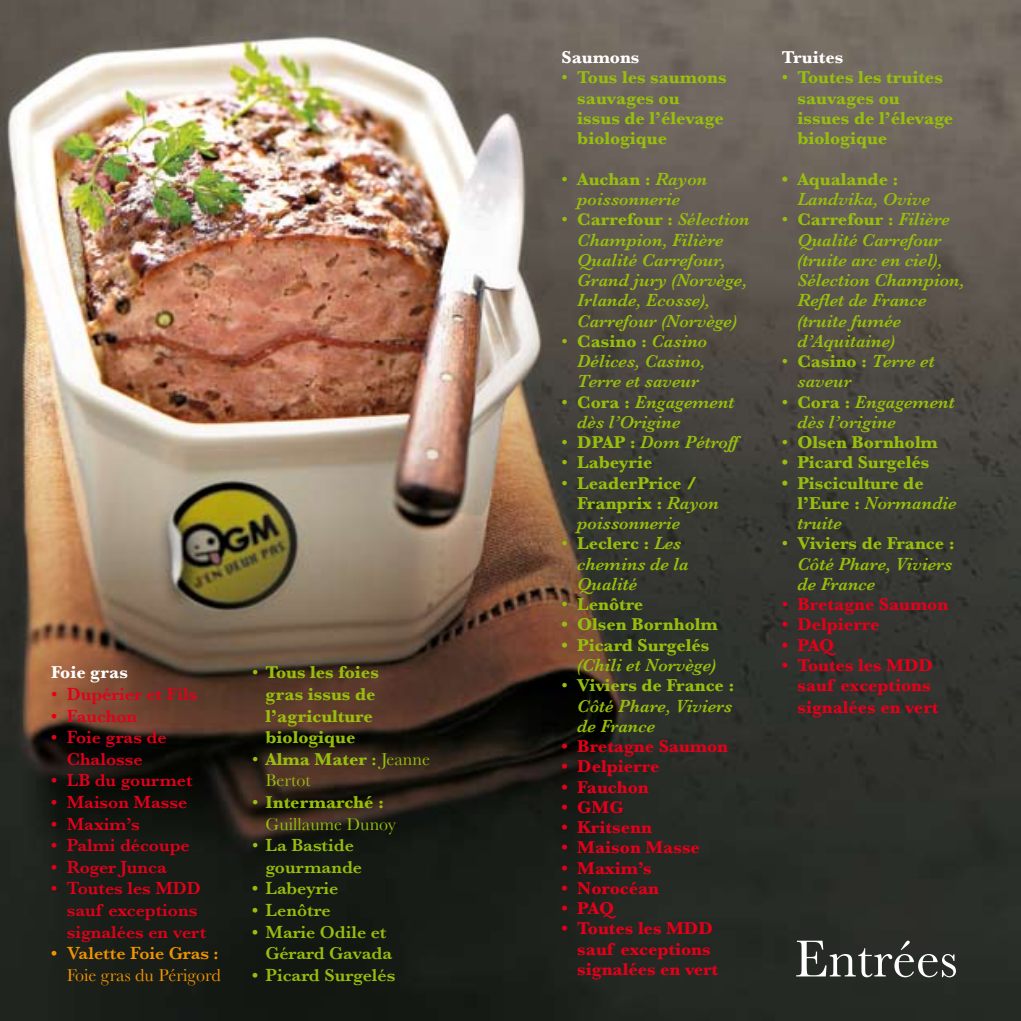
<style>
.page{position:relative;width:1021px;height:1021px;background:#fff}
.page>*{position:absolute;margin:0;border:0;box-sizing:border-box;transform-origin:0 0}
.t1{font:54px "Baskerville";color:#fff}
.t2{font:italic 600 18px/20.2px "Baskerville";color:#97be0d}
.t3{font:700 18px/20.2px "Baskerville";color:#97be0d}
.t4{font:700 18px/20.2px "Baskerville";color:#e2001a}
.t5{font:600 18px/21.6px "Baskerville";color:#e2001a;text-align:center}
.t6{font:600 18px/21.6px "Baskerville";color:#97be0d}
.t7{font:18px/21.6px "Baskerville";color:#97be0d}
.t8{font:700 18px "Baskerville";color:#fff}
.t9{font:18px "Baskerville";color:#f29400}
.t10{font:600 18px "Baskerville";color:#f29400}
.s1{font-weight:400}
.s2{font-weight:700}
.s3{font-weight:600}
.s4{font-weight:400;font-style:normal}
.s5{font-weight:700;font-style:normal}
.s6{font-weight:600;font-style:italic}
</style>
<div class="page">
<img style="left:0;top:0;width:1020px;height:1020px">
<p class="t8" style="left:51px;top:662px;width:78px">Foie gras</p>
<p class="t5" style="left:51px;top:683px;width:148px"><span class="s1">•</span> Dupérier et Fils</p>
<p class="t5" style="left:51px;top:704px;width:88px">• Fauchon</p>
<p class="t5" style="left:51px;top:726px;width:117px">• Foie gras de<br>Chalosse</p>
<p class="t5" style="left:51px;top:769px;width:143px">• LB du gourmet</p>
<p class="t5" style="left:51px;top:791px;width:138px">• Maison Masse</p>
<p class="t5" style="left:51px;top:812px;width:90px">• Maxim’s</p>
<p class="t5" style="left:51px;top:834px;width:140px">• Palmi découpe</p>
<p class="t5" style="left:51px;top:856px;width:117px">• Roger Junca</p>
<p class="t5" style="left:67px;top:877px;width:141px;text-align:left;text-indent:-16px">• Toutes les MDD sauf exceptions signalées en vert</p>
<p class="t10" style="left:51px;top:942px;width:169px">• Valette Foie Gras :</p>
<p class="t9" style="left:67px;top:964px;width:155px">Foie gras du Périgord</p>
<p class="t3" style="left:252px;top:661px;width:128px;line-height:21.6px;text-align:center"><span class="s1">•</span> Tous les foies gras issus de l’agriculture biologique</p>
<p class="t7" style="left:265px;top:748px;width:166px;text-indent:-14px">• <span class="s2">Alma Mater</span> <span class="s3">:</span> Jeanne<br>Bertot</p>
<p class="t7" style="left:265px;top:791px;width:132px;text-indent:-14px">• <span class="s2">Intermarché :<br></span>Guillaume Dunoy</p>
<p class="t6" style="left:265px;top:834px;width:98px;text-indent:-14px"><span class="s1">•</span> La Bastide gourmande</p>
<p class="t6" style="left:252px;top:877px;width:88px">• Labeyrie</p>
<p class="t6" style="left:252px;top:899px;width:80px">• Lenôtre</p>
<p class="t6" style="left:265px;top:920px;width:128px;text-indent:-14px">• Marie Odile et<br>Gérard Gavada</p>
<p class="t6" style="left:252px;top:964px;width:145px">• Picard Surgelés</p>
<p class="t8" style="left:561px;top:47px;width:80px">Saumons</p>
<p class="t3" style="left:577px;top:67px;width:151px;text-indent:-16px"><span class="s1">•</span> Tous les saumons sauvages ou issus de l’élevage biologique</p>
<p class="t2" style="left:577px;top:169px;width:132px;text-indent:-16px"><span class="s4">•</span> <span class="s5">Auchan :</span> Rayon poissonnerie</p>
<p class="t2" style="left:577px;top:209px;width:174px;text-indent:-16px"><span class="s4">•</span> <span class="s5">Carrefour :</span> Sélection<br>Champion, Filière<br>Qualité Carrefour,<br>Grand jury (Norvège,<br>Irlande, Ecosse),<br>Carrefour (Norvège)</p>
<p class="t2" style="left:577px;top:331px;width:132px;text-align:justify;text-indent:-16px"><span class="s4">•</span> <span class="s5">Casino :</span> Casino Délices, Casino, Terre et saveur</p>
<p class="t2" style="left:577px;top:391px;width:159px;text-indent:-16px"><span class="s4">•</span> <span class="s5">Cora :</span> Engagement dès l’Origine</p>
<p class="t2" style="left:561px;top:432px;width:178px"><span class="s4">•</span> <span class="s5">DPAP :</span> Dom Pétroff</p>
<p class="t3" style="left:561px;top:452px;width:92px"><span class="s1">•</span> Labeyrie</p>
<p class="t3" style="left:577px;top:472px;width:143px;text-indent:-16px"><span class="s1">•</span> LeaderPrice /<br>Franprix : <span class="s6">Rayon poissonnerie</span></p>
<p class="t2" style="left:577px;top:533px;width:113px;text-indent:-16px"><span class="s4">•</span> <span class="s5">Leclerc :</span> Les chemins de la<br>Qualité</p>
<p class="t3" style="left:561px;top:594px;width:83px"><span class="s1">•</span> Lenôtre</p>
<p class="t3" style="left:561px;top:614px;width:158px">• Olsen Bornholm</p>
<p class="t3" style="left:561px;top:634px;width:149px">• Picard Surgelés</p>
<p class="t2" style="left:577px;top:655px;width:140px">(Chili et Norvège)</p>
<p class="t2" style="left:577px;top:675px;width:159px;text-indent:-16px"><span class="s4">•</span> <span class="s5">Viviers de France :<br></span>Côté Phare, Viviers de France</p>
<p class="t4" style="left:561px;top:736px;width:168px">• Bretagne Saumon</p>
<p class="t4" style="left:561px;top:756px;width:99px">• Delpierre</p>
<p class="t4" style="left:561px;top:776px;width:89px">• Fauchon</p>
<p class="t4" style="left:561px;top:796px;width:64px">• GMG</p>
<p class="t4" style="left:561px;top:817px;width:92px">• Kritsenn</p>
<p class="t4" style="left:561px;top:837px;width:140px">• Maison Masse</p>
<p class="t4" style="left:561px;top:857px;width:92px">• Maxim’s</p>
<p class="t4" style="left:561px;top:877px;width:99px">• Norocéan</p>
<p class="t4" style="left:561px;top:898px;width:54px">• PAQ</p>
<p class="t4" style="left:577px;top:918px;width:142px;text-indent:-16px">• Toutes les MDD sauf exceptions signalées en vert</p>
<p class="t8" style="left:781px;top:47px;width:63px">Truites</p>
<p class="t3" style="left:797px;top:67px;width:157px;text-indent:-16px"><span class="s1">•</span> Toutes les truites sauvages ou issues de l’élevage biologique</p>
<p class="t3" style="left:781px;top:169px;width:118px">• Aqualande :</p>
<p class="t2" style="left:797px;top:189px;width:134px">Landvika, Ovive</p>
<p class="t2" style="left:797px;top:209px;width:169px;text-indent:-16px"><span class="s4">•</span> <span class="s5">Carrefour :</span> Filière<br>Qualité Carrefour (truite arc en ciel),<br>Sélection Champion,<br>Reflet de France (truite fumée d’Aquitaine)</p>
<p class="t2" style="left:797px;top:351px;width:139px;text-indent:-16px"><span class="s4">•</span> <span class="s5">Casino :</span> Terre et saveur</p>
<p class="t2" style="left:797px;top:391px;width:159px;text-indent:-16px"><span class="s4">•</span> <span class="s5">Cora :</span> Engagement dès l’origine</p>
<p class="t3" style="left:781px;top:432px;width:158px"><span class="s1">•</span> Olsen Bornholm</p>
<p class="t3" style="left:781px;top:452px;width:149px">• Picard Surgelés</p>
<p class="t3" style="left:797px;top:472px;width:161px;text-indent:-16px">• Pisciculture de l’Eure : <span class="s6">Normandie truite</span></p>
<p class="t2" style="left:797px;top:533px;width:159px;text-indent:-16px"><span class="s4">•</span> <span class="s5">Viviers de France :<br></span>Côté Phare, Viviers de France</p>
<p class="t4" style="left:781px;top:594px;width:168px"><span class="s1">•</span> Bretagne Saumon</p>
<p class="t4" style="left:781px;top:614px;width:99px">• Delpierre</p>
<p class="t4" style="left:781px;top:634px;width:54px">• PAQ</p>
<p class="t4" style="left:797px;top:654px;width:142px;line-height:20.9px;text-indent:-16px">• Toutes les MDD sauf exceptions signalées en vert</p>
<h1 class="t1" style="left:794px;top:927px;width:165px">Entrées</h1>
</div>
